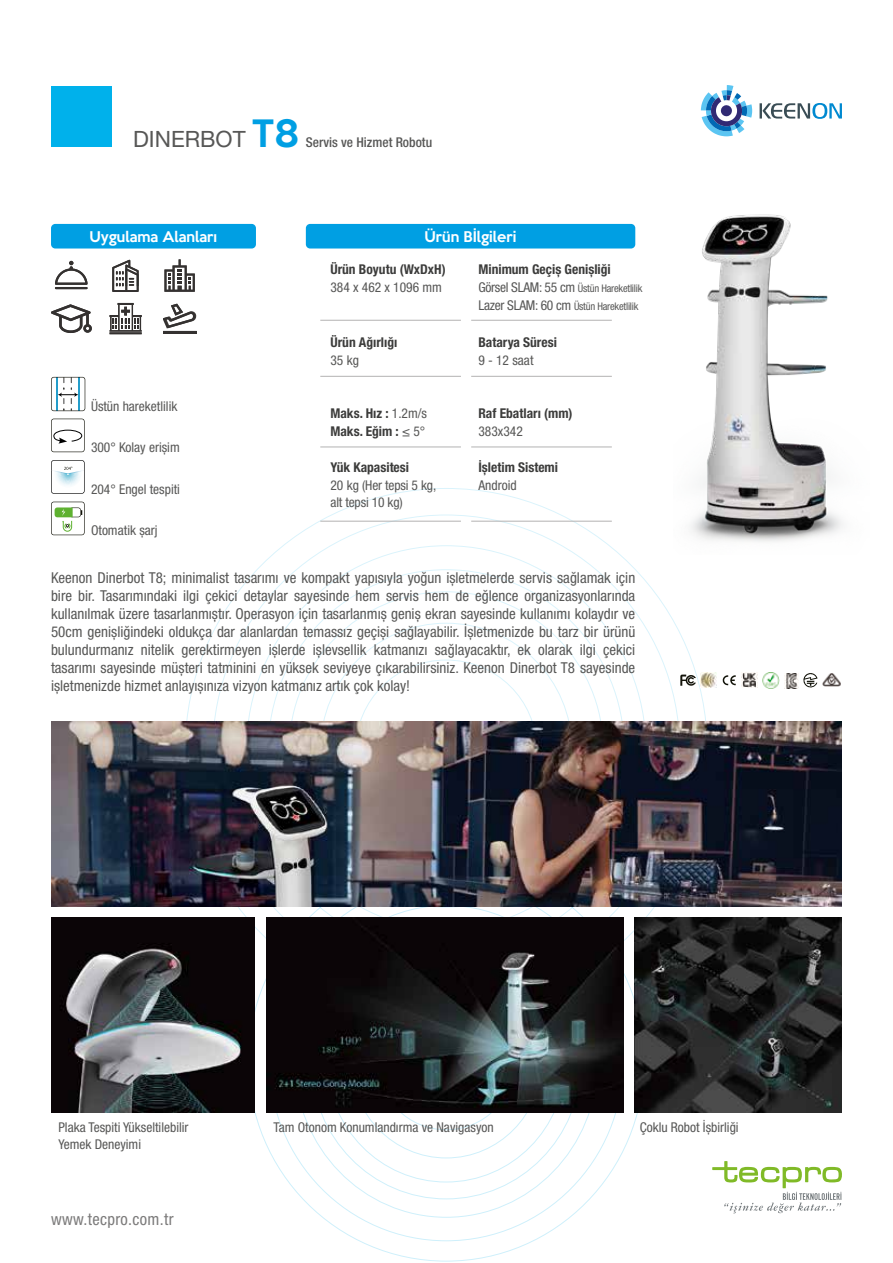
<style>
.page{position:relative;width:893px;height:1263px;background:#fff}
.page>*{position:absolute;margin:0;border:0;box-sizing:border-box;transform-origin:0 0}
.t1{font:22.5px "Helvetica Neue LT Pro";color:#575756}
.t2{font:condensed 16.5px "Helvetica Neue LT Pro";letter-spacing:.02em;color:#7c7b7b}
.t3{font:condensed 15px/18px "Helvetica Neue LT Pro";color:#575756;text-align:justify}
.t4{font:condensed 13.5px/16.5px "Helvetica Neue LT Pro";color:#575756}
.t5{font:700 condensed 13.5px/18px "Helvetica Neue LT Pro";color:#3c3c3b}
.t6{font:500 13.5px "Keep Calm";color:#fff}
.t7{font:500 condensed 13.5px "Helvetica Neue LT Pro";color:#575756}
.t8{font:condensed 10.5px/18px "Helvetica Neue LT Pro";letter-spacing:-.02em;color:#575756}
.s1{font-family:"Keep Calm";font-weight:500;font-size:34.5px;color:#009fe3}
.s2{font-size:13.5px}
.s3{font-weight:400;color:#575756}
</style>
<div class="page">
<svg style="left:712px;top:1161px;width:130px;height:52px"></svg>
<svg style="left:760px;top:103px;width:82px;height:16px"></svg>
<svg style="left:701px;top:85px;width:51px;height:51px"></svg>
<div style="left:51px;top:86px;width:61px;height:61px;background:#00b1eb"></div>
<div style="left:51px;top:224px;width:205px;height:24px;background:#009fe3;border-radius:4px"></div>
<div style="left:306px;top:224px;width:329px;height:24px;background:#009fe3;border-radius:4px"></div>
<svg style="left:164px;top:259px;width:31px;height:33px"></svg>
<svg style="left:163px;top:304px;width:34px;height:29px"></svg>
<hr style="left:163px;top:331px;width:33px;height:2px;background:#343130">
<svg style="left:110px;top:303px;width:32px;height:31px"></svg>
<hr style="left:55px;top:287px;width:33px;height:2px;background:#343130">
<svg style="left:55px;top:261px;width:33px;height:24px"></svg>
<svg style="left:51px;top:304px;width:41px;height:29px"></svg>
<svg style="left:112px;top:260px;width:27px;height:32px"></svg>
<hr style="left:320px;top:320px;width:141px;height:1px;background:#b3b2b2">
<hr style="left:320px;top:376px;width:141px;height:1px;background:#b3b2b2">
<hr style="left:320px;top:447px;width:141px;height:1px;background:#b3b2b2">
<hr style="left:320px;top:521px;width:141px;height:1px;background:#b3b2b2">
<hr style="left:471px;top:320px;width:141px;height:1px;background:#b3b2b2">
<hr style="left:471px;top:376px;width:141px;height:1px;background:#b3b2b2">
<hr style="left:471px;top:447px;width:141px;height:1px;background:#b3b2b2">
<hr style="left:471px;top:521px;width:141px;height:1px;background:#b3b2b2">
<img style="left:690px;top:214px;width:153px;height:328px">
<svg style="left:51px;top:502px;width:34px;height:33px"></svg>
<svg style="left:51px;top:377px;width:34px;height:34px"></svg>
<svg style="left:51px;top:460px;width:34px;height:34px"></svg>
<img style="left:52px;top:470px;width:32px;height:17px">
<svg style="left:51px;top:419px;width:34px;height:33px"></svg>
<img style="left:266px;top:917px;width:357px;height:195px">
<img style="left:51px;top:917px;width:204px;height:195px">
<img style="left:634px;top:917px;width:208px;height:195px">
<img style="left:51px;top:722px;width:791px;height:185px">
<svg style="left:722px;top:675px;width:14px;height:10px"></svg>
<img style="left:762px;top:672px;width:18px;height:16px">
<svg style="left:803px;top:673px;width:14px;height:15px"></svg>
<img style="left:741px;top:673px;width:17px;height:15px">
<img style="left:701px;top:672px;width:16px;height:15px">
<svg style="left:680px;top:674px;width:16px;height:12px"></svg>
<img style="left:784px;top:673px;width:15px;height:15px">
<img style="left:822px;top:673px;width:19px;height:14px">
<h1 class="t1" style="left:133px;top:125px;width:168px">DINERBOT <span class="s1">T8</span></h1>
<p class="t7" style="left:306px;top:134px;width:128px">Servis ve Hizmet Robotu</p>
<p class="t6" style="left:90px;top:225px;width:129px">Uygulama Alanları</p>
<p class="t6" style="left:425px;top:225px;width:93px">Ürün Bİlgileri</p>
<p class="t5" style="left:330px;top:260px;width:117px">Ürün Boyutu (WxDxH)</p>
<p class="t4" style="left:330px;top:279px;width:113px">384 x 462 x 1096 mm</p>
<p class="t5" style="left:478px;top:260px;width:134px">Minimum Geçiş Genişliği</p>
<p class="t8" style="left:478px;top:279px;width:165px"><span class="s2">Görsel SLAM: 55 cm</span> Üstün Hareketlilik<br><span class="s2">Lazer SLAM: 60 cm</span> Üstün Hareketlilik</p>
<p class="t5" style="left:478px;top:333px;width:80px">Batarya Süresi</p>
<p class="t4" style="left:478px;top:352px;width:57px">9 - 12 saat</p>
<p class="t5" style="left:330px;top:333px;width:68px">Ürün Ağırlığı</p>
<p class="t4" style="left:330px;top:352px;width:30px">35 kg</p>
<p class="t4" style="left:91px;top:398px;width:88px">Üstün hareketlilik</p>
<p class="t4" style="left:91px;top:439px;width:90px">300° Kolay erişim</p>
<p class="t4" style="left:91px;top:481px;width:91px">204° Engel tespiti</p>
<p class="t4" style="left:91px;top:522px;width:68px">Otomatik şarj</p>
<p class="t5" style="left:330px;top:404px;width:98px">Maks. Hız : <span class="s3">1.2m/s<br></span>Maks. Eğim : <span class="s3">≤ 5°</span></p>
<p class="t5" style="left:330px;top:458px;width:80px">Yük Kapasitesi</p>
<p class="t4" style="left:330px;top:477px;width:107px">20 kg (Her tepsi 5 kg, alt tepsi 10 kg)</p>
<p class="t5" style="left:478px;top:404px;width:96px">Raf Ebatları (mm)</p>
<p class="t4" style="left:478px;top:423px;width:46px">383x342</p>
<p class="t5" style="left:478px;top:458px;width:81px">İşletim Sistemi</p>
<p class="t4" style="left:478px;top:477px;width:40px">Android</p>
<p class="t3" style="left:51px;top:568px;width:586px">Keenon Dinerbot T8; minimalist tasarımı ve kompakt yapısıyla yoğun işletmelerde servis sağlamak için bire bir. Tasarımındaki ilgi çekici detaylar sayesinde hem servis hem de eğlence organizasyonlarında kullanılmak üzere tasarlanmıştır. Operasyon için tasarlanmış geniş ekran sayesinde kullanımı kolaydır ve 50cm genişliğindeki oldukça dar alanlardan temassız geçişi sağlayabilir. İşletmenizde bu tarz bir ürünü bulundurmanız nitelik gerektirmeyen işlerde işlevsellik katmanızı sağlayacaktır, ek olarak ilgi çekici tasarımı sayesinde müşteri tatminini en yüksek seviyeye çıkarabilirsiniz. Keenon Dinerbot T8 sayesinde işletmenizde hizmet anlayışınıza vizyon katmanız artık çok kolay!</p>
<p class="t4" style="left:58px;top:1119px;width:132px">Plaka Tespiti Yükseltilebilir<br>Yemek Deneyimi</p>
<p class="t4" style="left:274px;top:1119px;width:222px">Tam Otonom Konumlandırma ve Navigasyon</p>
<p class="t4" style="left:640px;top:1119px;width:100px">Çoklu Robot İşbirliği</p>
<p class="t2" style="left:51px;top:1209px;width:124px">www.tecpro.com.tr</p>
</div>
